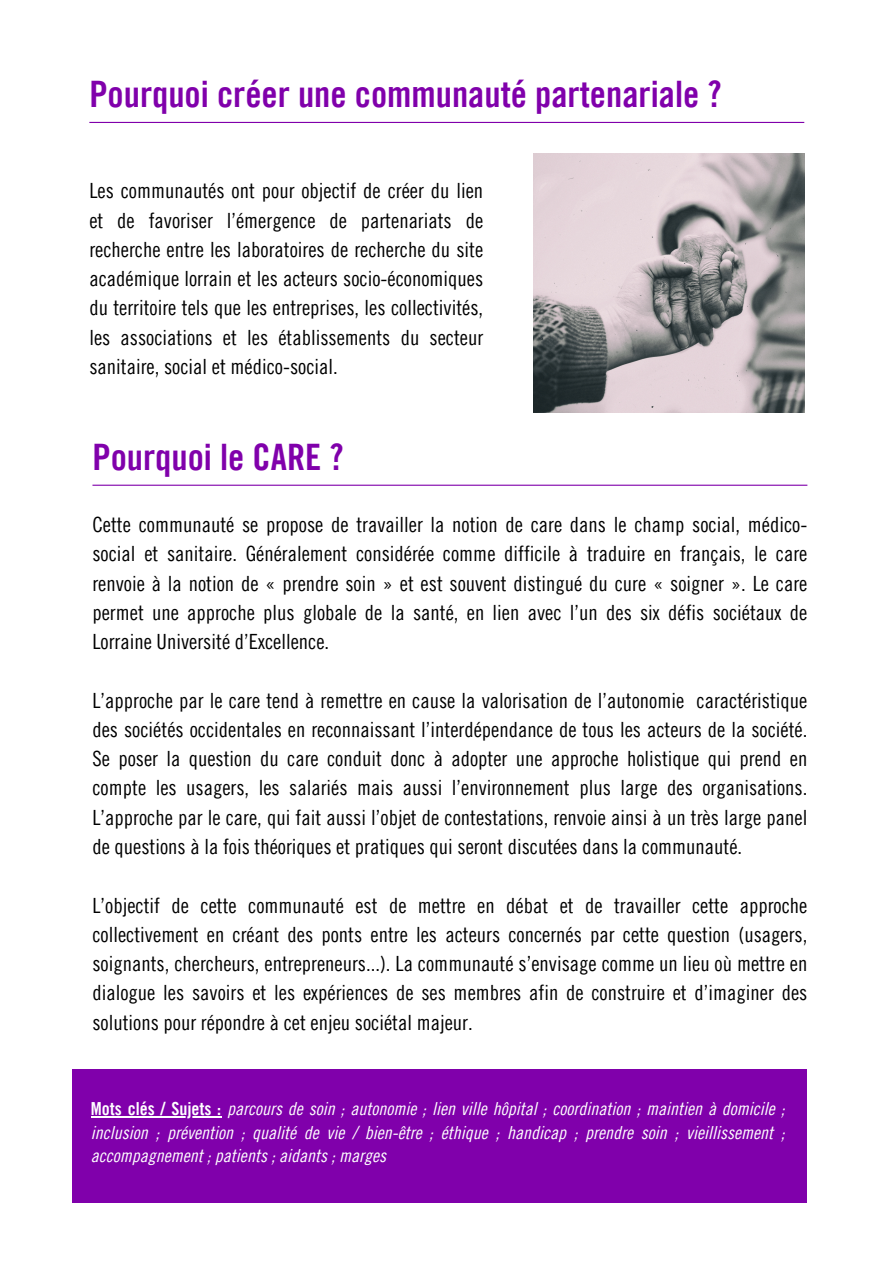
<style>
.page{position:relative;width:894px;height:1264px;background:#fff}
.page>*{position:absolute;margin:0;border:0;box-sizing:border-box;transform-origin:0 0}
.t1{font:36.45px "Trade Gothic LT Pro Bd Cn 20";color:#8000ab}
.t2{font:21px/29.2px "Trade Gothic LT Pro Cn 18";color:#000;text-align:justify}
.t3{font:18px/23.7px "Trade Gothic LT Pro Cn 18 Obl";color:#fff;text-align:justify}
.s1{font-family:"Trade Gothic LT Pro Bd Cn 20"}
</style>
<div class="page">
<hr style="left:89px;top:122px;width:715px;height:1px;background:#8000ab">
<hr style="left:92px;top:484px;width:715px;height:2px;background:#8000ab">
<img style="left:533px;top:153px;width:271px;height:259px">
<div style="left:72px;top:1069px;width:735px;height:133px;background:#8000ab"></div>
<hr style="left:91px;top:1116px;width:130px;height:1px;background:#fff">
<p class="t1" style="left:89px;top:81px;width:633px">Pourquoi créer une communauté partenariale ?</p>
<p class="t2" style="left:89px;top:179px;width:395px">Les communautés ont pour objectif de créer du lien et de favoriser l’émergence de partenariats de recherche entre les laboratoires de recherche du site académique lorrain et les acteurs socio-économiques du territoire tels que les entreprises, les collectivités, les associations et les établissements du secteur sanitaire, social et médico-social.</p>
<h2 class="t1" style="left:92px;top:444px;width:253px">Pourquoi le CARE ?</h2>
<h2 class="t2" style="left:92px;top:513px;width:716px">Cette communauté se propose de travailler la notion de care dans le champ social, médico&shy;social et sanitaire. Généralement considérée comme difficile à traduire en français, le care renvoie à la notion de « prendre soin » et est souvent distingué du cure « soigner ». Le care permet une approche plus globale de la santé, en lien avec l’un des six défis sociétaux de Lorraine Université d’Excellence.</h2>
<p class="t2" style="left:92px;top:688px;width:716px">L’approche par le care tend à remettre en cause la valorisation de l’autonomie caractéristique des sociétés occidentales en reconnaissant l’interdépendance de tous les acteurs de la société.<br>Se poser la question du care conduit donc à adopter une approche holistique qui prend en compte les usagers, les salariés mais aussi l’environnement plus large des organisations.<br>L’approche par le care, qui fait aussi l’objet de contestations, renvoie ainsi à un très large panel de questions à la fois théoriques et pratiques qui seront discutées dans la communauté.</p>
<h1 class="t2" style="left:92px;top:893px;width:716px">L’objectif de cette communauté est de mettre en débat et de travailler cette approche collectivement en créant des ponts entre les acteurs concernés par cette question (usagers, soignants, chercheurs, entrepreneurs...). La communauté s’envisage comme un lieu où mettre en dialogue les savoirs et les expériences de ses membres afin de construire et d’imaginer des solutions pour répondre à cet enjeu sociétal majeur.</h1>
<h2 class="t3" style="left:91px;top:1099px;width:695px"><span class="s1">Mots clés / Sujets :</span> parcours de soin ; autonomie ; lien ville hôpital ; coordination ; maintien à domicile ; inclusion ; prévention ; qualité de vie / bien-être ; éthique ; handicap ; prendre soin ; vieillissement ; accompagnement ; patients ; aidants ; marges</h2>
</div>
